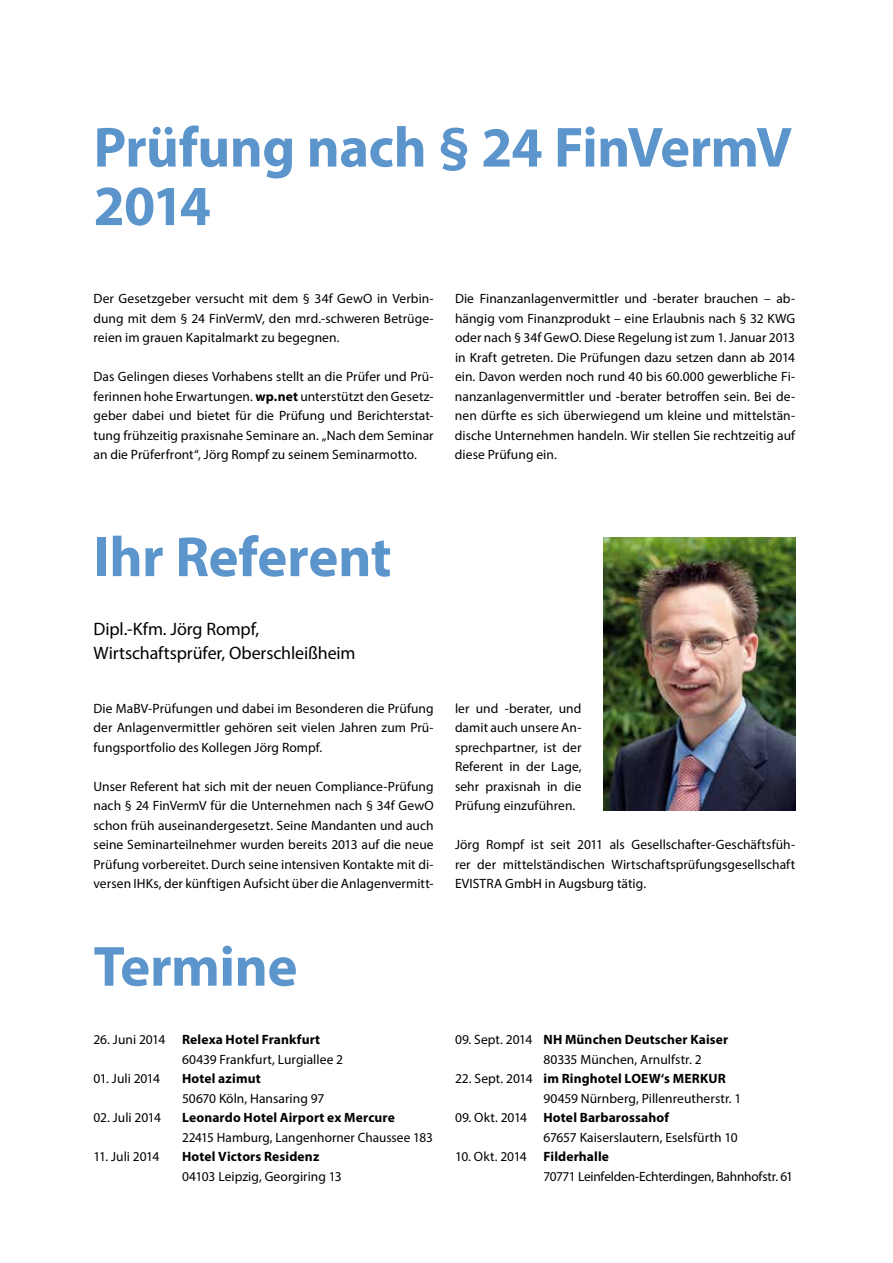
<style>
.page{position:relative;width:893px;height:1263px;background:#fff}
.page>*{position:absolute;margin:0;border:0;box-sizing:border-box;transform-origin:0 0}
.t1{font:700 57px/58.5px "Myriad Pro";letter-spacing:-.01em;color:#5c95cb}
.t2{font:18px/24px "Myriad Pro";letter-spacing:-.005em;color:#000}
.t3{font:13.5px/19.5px "Myriad Pro";letter-spacing:.005em;color:#000;text-align:justify}
.t4{font:13.5px/19.5px "Myriad Pro";letter-spacing:-.02em;color:#000}
.t5{font:700 13.5px "Myriad Pro";letter-spacing:.01em;color:#000}
.s1{font-weight:700}
</style>
<div class="page">
<img style="left:604px;top:537px;width:191px;height:273px">
<h1 class="t1" style="left:94px;top:116px;width:700px">Prüfung nach § 24 FinVermV<br>2014</h1>
<p class="t3" style="left:94px;top:289px;width:342px">Der Gesetzgeber versucht mit dem § 34f GewO in Verbin&shy;dung mit dem § 24 FinVermV, den mrd.-schweren Betrüge&shy;reien im grauen Kapitalmarkt zu begegnen.</p>
<p class="t3" style="left:94px;top:367px;width:342px">Das Gelingen dieses Vorhabens stellt an die Prüfer und Prü&shy;ferinnen hohe Erwartungen. <span class="s1">wp.net</span> unterstützt den Gesetz&shy;geber dabei und bietet für die Prüfung und Berichterstat&shy;tung frühzeitig praxisnahe Seminare an. „Nach dem Seminar an die Prüferfront“, Jörg Rompf zu seinem Seminarmotto.</p>
<p class="t3" style="left:455px;top:289px;width:342px">Die Finanzanlagenvermittler und -berater brauchen – ab&shy;hängig vom Finanzprodukt – eine Erlaubnis nach § 32 KWG oder nach § 34f GewO. Diese Regelung ist zum 1. Januar 2013 in Kraft getreten. Die Prüfungen dazu setzen dann ab 2014 ein. Davon werden noch rund 40 bis 60.000 gewerbliche Fi&shy;nanzanlagenvermittler und -berater betroffen sein. Bei de&shy;nen dürfte es sich überwiegend um kleine und mittelstän&shy;dische Unternehmen handeln. Wir stellen Sie rechtzeitig auf diese Prüfung ein.</p>
<h1 class="t1" style="left:94px;top:526px;width:300px">Ihr Referent</h1>
<h2 class="t2" style="left:94px;top:616px;width:264px">Dipl.-Kfm. Jörg Rompf,<br>Wirtschaftsprüfer, Oberschleißheim</h2>
<p class="t3" style="left:94px;top:698px;width:342px">Die MaBV-Prüfungen und dabei im Besonderen die Prüfung der Anlagenvermittler gehören seit vielen Jahren zum Prü&shy;fungsportfolio des Kollegen Jörg Rompf.</p>
<p class="t3" style="left:94px;top:776px;width:342px">Unser Referent hat sich mit der neuen Compliance-Prüfung nach § 24 FinVermV für die Unternehmen nach § 34f GewO schon früh auseinandergesetzt. Seine Mandanten und auch seine Seminarteilnehmer wurden bereits 2013 auf die neue Prüfung vorbereitet. Durch seine intensiven Kontakte mit di&shy;versen IHKs, der künftigen Aufsicht über die Anlagenvermitt-</p>
<p class="t3" style="left:455px;top:698px;width:128px">ler und -berater, und damit auch unsere An&shy;sprechpartner, ist der Referent in der Lage, sehr praxisnah in die Prüfung einzuführen.</p>
<p class="t3" style="left:455px;top:835px;width:342px">Jörg Rompf ist seit 2011 als Gesellschafter-Geschäftsfüh&shy;rer der mittelständischen Wirtschaftsprüfungsgesellschaft EVISTRA GmbH in Augsburg tätig.</p>
<h1 class="t1" style="left:94px;top:935px;width:205px">Termine</h1>
<p class="t3" style="left:182px;top:1030px;width:163px;text-indent:-89px">26. Juni 2014 <span class="s1">Relexa Hotel Frankfurt<br></span>60439 Frankfurt, Lurgiallee 2</p>
<p class="t3" style="left:94px;top:1069px;width:68px">01. Juli 2014</p>
<p class="t5" style="left:182px;top:1070px;width:80px">Hotel azimut</p>
<p class="t3" style="left:182px;top:1088px;width:144px">50670 Köln, Hansaring 97</p>
<p class="t3" style="left:94px;top:1108px;width:69px">02. Juli 2014</p>
<p class="t5" style="left:182px;top:1109px;width:214px">Leonardo Hotel Airport ex Mercure</p>
<p class="t3" style="left:182px;top:1127px;width:252px">22415 Hamburg, Langenhorner Chaussee 183</p>
<p class="t3" style="left:94px;top:1147px;width:67px">11. Juli 2014</p>
<p class="t5" style="left:182px;top:1148px;width:139px">Hotel Victors Residenz</p>
<p class="t3" style="left:182px;top:1166px;width:161px">04103 Leipzig, Georgiring 13</p>
<p class="t3" style="left:543px;top:1030px;width:186px;text-indent:-89px">09. Sept. 2014 <span class="s1">NH München Deutscher Kaiser<br></span>80335 München, Arnulfstr. 2</p>
<p class="t3" style="left:543px;top:1069px;width:200px;text-indent:-89px">22. Sept. 2014 <span class="s1">im Ringhotel LOEW‘s MERKUR<br></span>90459 Nürnberg, Pillenreutherstr. 1</p>
<p class="t3" style="left:543px;top:1108px;width:196px;text-indent:-89px">09. Okt. 2014 <span class="s1">Hotel Barbarossahof<br></span>67657 Kaiserslautern, Eselsfürth 10</p>
<p class="t4" style="left:543px;top:1147px;width:251px;text-indent:-88px">10. Okt. 2014 <span class="s1">Filderhalle<br></span>70771 Leinfelden-Echterdingen, Bahnhofstr. 61</p>
</div>
